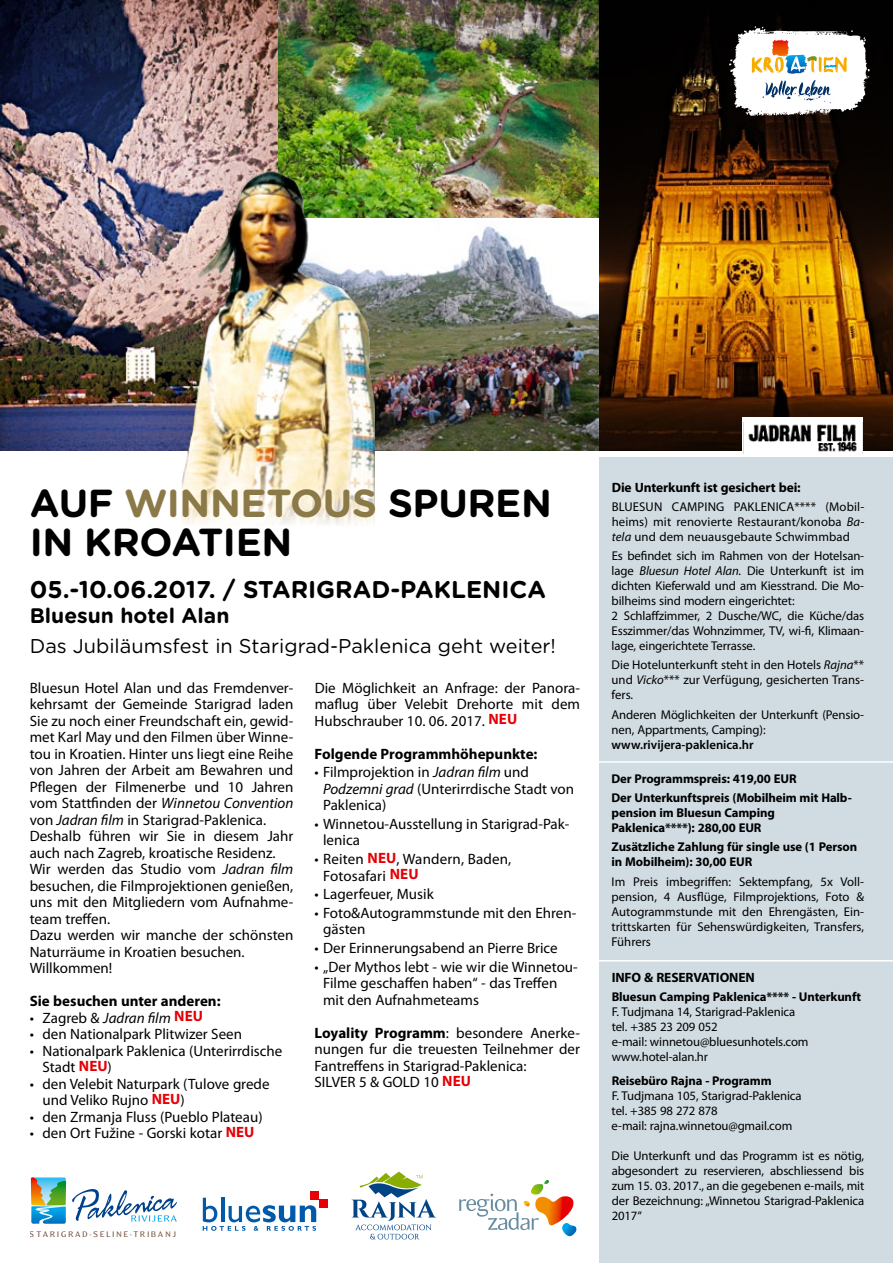
<style>
.page{position:relative;width:893px;height:1263px;background:#fff}
.page>*{position:absolute;margin:0;border:0;box-sizing:border-box;transform-origin:0 0}
.t1{font:700 39px/39px "Gotham Rounded";letter-spacing:-.01em;color:#000}
.t2{font:700 24.15px "Gotham Rounded";color:#000}
.t3{font:700 21px "Gotham Rounded";color:#000}
.t4{font:19.95px "Gotham Rounded";color:#000}
.t5{font:15px/16.5px "Myriad Pro";color:#000}
.t6{font:700 15px "Myriad Pro";color:#000}
.t7{font:italic 15px "Myriad Pro";color:#000}
.t8{font:700 13.5px "Myriad Pro";letter-spacing:-.01em;color:#000}
.t9{font:12.75px/15px "Myriad Pro";letter-spacing:-.01em;color:#000;text-align:justify}
.t10{font:700 12.75px/15px "Myriad Pro";letter-spacing:-.01em;color:#000}
.t11{font:600 12.75px "Myriad Pro";color:#000}
.t12{font:9.3px "Eidetic Modern";letter-spacing:.16em;color:#6d4632}
.s1{color:#8b7947}
.s2{font-style:italic}
.s3{font-style:normal}
.s4{font-weight:700;font-style:normal;color:#e60005}
.s5{font-weight:700;color:#e60005}
.s6{font-weight:700}
</style>
<div class="page">
<div style="left:600px;top:457px;width:293px;height:806px;background:#d1dce2"></div>
<img style="left:375px;top:218px;width:225px;height:233px">
<img style="left:278px;top:0;width:322px;height:218px">
<img style="left:600px;top:0;width:293px;height:451px">
<hr style="left:595px;top:761px;width:298px;height:2px;background:#fff">
<hr style="left:595px;top:960px;width:298px;height:1px;background:#fff">
<img style="left:0;top:0;width:278px;height:451px">
<img style="left:181px;top:158px;width:194px;height:366px">
<svg style="left:72px;top:1189px;width:105px;height:32px"></svg>
<svg style="left:31px;top:1177px;width:35px;height:47px;background:#69a899"></svg>
<div style="left:311px;top:1191px;width:8px;height:8px;background:#e60005"></div>
<div style="left:319px;top:1199px;width:9px;height:9px;background:#e60005"></div>
<svg style="left:203px;top:1198px;width:113px;height:33px"></svg>
<svg style="left:459px;top:1180px;width:118px;height:57px"></svg>
<svg style="left:351px;top:1171px;width:85px;height:68px"></svg>
<svg style="left:729px;top:26px;width:141px;height:90px"></svg>
<div style="left:743px;top:418px;width:120px;height:36px;background:#fff"></div>
<img style="left:743px;top:422px;width:120px;height:32px">
<h1 class="t1" style="left:30px;top:482px;width:524px">AUF <span class="s1">WINNETOUS</span> SPUREN<br>IN KROATIEN</h1>
<h2 class="t2" style="left:30px;top:571px;width:518px">05.-10.06.2017. / STARIGRAD-PAKLENICA</h2>
<h3 class="t3" style="left:30px;top:601px;width:201px">Bluesun hotel Alan</h3>
<h3 class="t4" style="left:30px;top:633px;width:528px">Das Jubiläumsfest in Starigrad-Paklenica geht weiter!</h3>
<p class="t5" style="left:30px;top:679px;width:265px">Bluesun Hotel Alan und das Fremdenver&shy;kehrsamt der Gemeinde Starigrad laden Sie zu noch einer Freundschaft ein, gewid&shy;met Karl May und den Filmen über Winne&shy;tou in Kroatien. Hinter uns liegt eine Reihe von Jahren der Arbeit am Bewahren und Pflegen der Filmenerbe und 10 Jahren vom Stattfinden der <span class="s2">Winnetou Convention </span>von <span class="s2">Jadran film</span> in Starigrad-Paklenica.<br>Deshalb führen wir Sie in diesem Jahr auch nach Zagreb, kroatische Residenz.<br>Wir werden das Studio vom <span class="s2">Jadran film </span>besuchen, die Filmprojektionen genießen, uns mit den Mitgliedern vom Aufnahme&shy;team treffen.<br>Dazu werden wir manche der schönsten Naturräume in Kroatien besuchen.<br>Willkommen!</p>
<p class="t6" style="left:30px;top:991px;width:192px">Sie besuchen unter anderen:</p>
<p class="t7" style="left:30px;top:1008px;width:175px"><span class="s3">• Zagreb &amp;</span> Jadran film <span class="s4">NEU</span></p>
<p class="t5" style="left:30px;top:1026px;width:214px">• den Nationalpark Plitwizer Seen</p>
<p class="t5" style="left:43px;top:1042px;width:241px;text-indent:-13px">• Nationalpark Paklenica (Unterirrdische<br>Stadt <span class="s5">NEU</span>)</p>
<p class="t5" style="left:42px;top:1075px;width:229px;text-indent:-13px">• den Velebit Naturpark (Tulove grede und Veliko Rujno <span class="s5">NEU</span>)</p>
<p class="t5" style="left:30px;top:1108px;width:234px">• den Zrmanja Fluss (Pueblo Plateau)</p>
<p class="t5" style="left:30px;top:1125px;width:226px">• den Ort Fužine - Gorski kotar <span class="s5">NEU</span></p>
<p class="t5" style="left:315px;top:679px;width:267px;text-align:justify">Die Möglichkeit an Anfrage: der Panora&shy;maflug über Velebit Drehorte mit dem Hubschrauber 10. 06. 2017. <span class="s5">NEU</span></p>
<p class="t6" style="left:315px;top:744px;width:224px">Folgende Programmhöhepunkte:</p>
<p class="t5" style="left:323px;top:764px;width:253px;text-indent:-8px">• Filmprojektion in <span class="s2">Jadran film</span> und<br><span class="s2">Podzemni grad</span> (Unterirrdische Stadt von<br>Paklenica)</p>
<p class="t5" style="left:323px;top:815px;width:248px;text-indent:-9px">• Winnetou-Ausstellung in Starigrad-Pak&shy;lenica</p>
<p class="t5" style="left:323px;top:851px;width:190px;text-indent:-9px">• Reiten <span class="s5">NEU</span>, Wandern, Baden,<br>Fotosafari <span class="s5">NEU</span></p>
<p class="t5" style="left:315px;top:886px;width:121px">• Lagerfeuer, Musik</p>
<p class="t5" style="left:323px;top:904px;width:255px;text-indent:-9px">• Foto&amp;Autogrammstunde mit den Ehren&shy;gästen</p>
<p class="t5" style="left:315px;top:939px;width:245px">• Der Erinnerungsabend an Pierre Brice</p>
<p class="t5" style="left:323px;top:958px;width:256px;text-indent:-8px">• „Der Mythos lebt - wie wir die Winnetou-<br>Filme geschaffen haben“ - das Treffen mit den Aufnahmeteams</p>
<p class="t5" style="left:315px;top:1024px;width:267px"><span class="s6">Loyality Programm</span>: besondere Anerke&shy;nungen fur die treuesten Teilnehmer der Fantreffens in Starigrad-Paklenica:<br>SILVER 5 &amp; GOLD 10 <span class="s5">NEU</span></p>
<p class="t12" style="left:30px;top:1229px;width:148px">STARIGRAD-SELINE-TRIBANJ</p>
<p class="t8" style="left:612px;top:478px;width:191px">Die Unterkunft ist gesichert bei:</p>
<p class="t9" style="left:612px;top:499px;width:254px">BLUESUN CAMPING PAKLENICA**** (Mobil&shy;heims) mit renovierte Restaurant/konoba <span class="s2">Ba&shy;tela</span> und dem neuausgebaute Schwimmbad</p>
<p class="t9" style="left:612px;top:548px;width:254px;text-align:left">Es befindet sich im Rahmen von der Hotelsan&shy;lage <span class="s2">Bluesun Hotel Alan.</span> Die Unterkunft ist im dichten Kieferwald und am Kiesstrand. Die Mo&shy;bilheims sind modern eingerichtet:<br>2 Schlaffzimmer, 2 Dusche/WC, die Küche/das Esszimmer/das Wohnzimmer, TV, wi-fi, Klimaan&shy;lage, eingerichtete Terrasse.</p>
<p class="t9" style="left:612px;top:657px;width:254px">Die Hotelunterkunft steht in den Hotels <span class="s2">Rajna</span>** und <span class="s2">Vicko</span>*** zur Verfügung, gesicherten Trans&shy;fers.</p>
<p class="t9" style="left:612px;top:707px;width:254px">Anderen Möglichkeiten der Unterkunft (Pensio&shy;nen, Appartments, Camping):</p>
<p class="t11" style="left:612px;top:736px;width:144px">www.rivijera-paklenica.hr</p>
<p class="t10" style="left:612px;top:769px;width:242px;line-height:19.2px">Der Programmspreis: 419,00 EUR<br>Der Unterkunftspreis (Mobilheim mit Halb-</p>
<p class="t10" style="left:612px;top:805px;width:165px">pension im Bluesun Camping<br>Paklenica****): 280,00 EUR</p>
<p class="t10" style="left:612px;top:839px;width:247px">Zusätzliche Zahlung für single use (1 Person in Mobilheim): 30,00 EUR</p>
<p class="t9" style="left:611px;top:874px;width:254px">Im Preis imbegriffen: Sektempfang, 5x Voll&shy;pension, 4 Ausflüge, Filmprojektions, Foto &amp; Autogrammstunde mit den Ehrengästen, Ein&shy;trittskarten für Sehenswürdigkeiten, Transfers, Führers</p>
<p class="t8" style="left:612px;top:969px;width:145px">INFO &amp; RESERVATIONEN</p>
<p class="t10" style="left:612px;top:989px;width:251px">Bluesun Camping Paklenica**** - Unterkunft</p>
<p class="t9" style="left:612px;top:1004px;width:198px;text-align:left">F. Tudjmana 14, Starigrad-Paklenica tel. +385 23 209 052<br>e-mail: winnetou@bluesunhotels.com www.hotel-alan.hr</p>
<p class="t10" style="left:612px;top:1072px;width:161px">Reisebüro Rajna - Programm</p>
<p class="t9" style="left:612px;top:1088px;width:192px;text-align:left">F. Tudjmana 105, Starigrad-Paklenica tel. +385 98 272 878<br>e-mail: rajna.winnetou@gmail.com</p>
<p class="t9" style="left:612px;top:1148px;width:254px">Die Unterkunft und das Programm ist es nötig, abgesondert zu reservieren, abschliessend bis zum 15. 03. 2017., an die gegebenen e-mails, mit der Bezeichnung: „Winnetou Starigrad-Paklenica 2017“</p>
</div>
